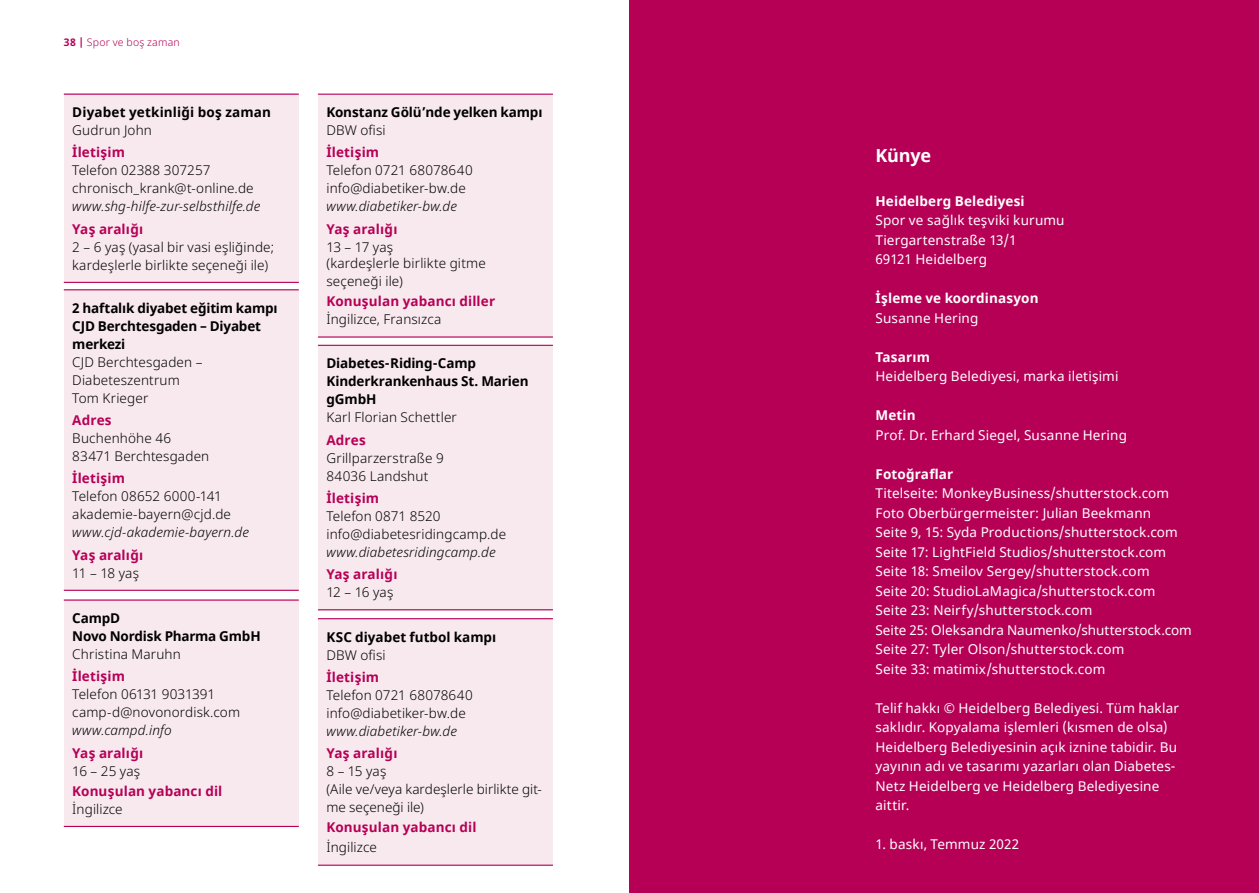
<style>
.page{position:relative;width:1259px;height:893px;background:#fff}
.page>*{position:absolute;margin:0;border:0;box-sizing:border-box;transform-origin:0 0}
.Amt_Impressumtitel_1{font:700 18px "Noto Sans";letter-spacing:-.015em;color:#fff}
.Adresse_Impressumtex{font:13.5px/19.5px "Noto Sans";letter-spacing:.01em;color:#fff}
.Fließtext_9pt_Frutig{font:300 13.5px/18px "Noto Sans";letter-spacing:.01em;color:#000}
.Fließtext_9pt_Frutig-2{font:700 13.5px/18px "Noto Sans";letter-spacing:-.01em;color:#000}
.Fließtext_9pt_Frutig-3{font:700 13.5px "Noto Sans";letter-spacing:.01em;color:#b60056}
.Fließtext_9pt_Frutig-4{font:italic 300 13.5px "Noto Sans";letter-spacing:.01em;color:#000}
.Adresse_Impressumtex-2{font:700 13.5px "Noto Sans";letter-spacing:.01em;color:#fff}
.Fließtext_9pt_Frutig-5{font:700 13.5px "Noto Sans";letter-spacing:.01em;color:#000}
.StadtHD_9pt_Bold_w{font:700 13.5px "Noto Sans";letter-spacing:.015em;color:#fff}
.t1{font:300 10.5px "Noto Sans";letter-spacing:.02em;color:#b60056}
.s1{font-weight:700}
</style>
<div class="page">
<div style="left:629px;top:0;width:630px;height:893px;background:#b60056"></div>
<div style="left:64px;top:94px;width:235px;height:189px;background:#f8e9ee"></div>
<hr style="left:64px;top:94px;width:235px;height:1px;background:#b60056">
<hr style="left:64px;top:282px;width:235px;height:1px;background:#b60056">
<div style="left:64px;top:289px;width:235px;height:302px;background:#f8e9ee"></div>
<hr style="left:64px;top:289px;width:235px;height:1px;background:#b60056">
<hr style="left:64px;top:590px;width:235px;height:1px;background:#b60056">
<div style="left:64px;top:599px;width:235px;height:228px;background:#f8e9ee"></div>
<hr style="left:64px;top:599px;width:235px;height:2px;background:#b60056">
<hr style="left:64px;top:826px;width:235px;height:1px;background:#b60056">
<div style="left:318px;top:618px;width:235px;height:248px;background:#f8e9ee"></div>
<hr style="left:318px;top:618px;width:235px;height:1px;background:#b60056">
<hr style="left:318px;top:865px;width:235px;height:1px;background:#b60056">
<div style="left:318px;top:94px;width:235px;height:244px;background:#f8e9ee"></div>
<hr style="left:318px;top:94px;width:235px;height:1px;background:#b60056">
<hr style="left:318px;top:336px;width:235px;height:2px;background:#b60056">
<div style="left:318px;top:345px;width:235px;height:265px;background:#f8e9ee"></div>
<hr style="left:318px;top:345px;width:235px;height:1px;background:#b60056">
<hr style="left:318px;top:609px;width:235px;height:1px;background:#b60056">
<p class="t1" style="left:64px;top:35px;width:117px"><span class="s1">38 |</span> Spor ve boş zaman</p>
<p class="Fließtext_9pt_Frutig-5" style="left:72px;top:103px;width:200px">Diyabet yetkinliği boş zaman</p>
<p class="Fließtext_9pt_Frutig" style="left:72px;top:122px;width:81px">Gudrun John</p>
<p class="Fließtext_9pt_Frutig-3" style="left:72px;top:143px;width:54px">İletişim</p>
<p class="Fließtext_9pt_Frutig" style="left:72px;top:162px;width:140px">Telefon 02388 307257</p>
<p class="Fließtext_9pt_Frutig" style="left:72px;top:180px;width:183px">chronisch_krank@t-online.de</p>
<p class="Fließtext_9pt_Frutig-4" style="left:72px;top:197px;width:190px">www.shg-hilfe-zur-selbsthilfe.de</p>
<p class="Fließtext_9pt_Frutig-3" style="left:72px;top:219px;width:73px">Yaş aralığı</p>
<p class="Fließtext_9pt_Frutig" style="left:72px;top:238px;width:203px">2 – 6 yaş (yasal bir vasi eşliğinde;</p>
<p class="Fließtext_9pt_Frutig" style="left:72px;top:256px;width:197px">kardeşlerle birlikte seçeneği ile)</p>
<p class="Fließtext_9pt_Frutig-2" style="left:72px;top:299px;width:207px">2 haftalık diyabet eğitim kampı<br>CJD Berchtesgaden – Diyabet merkezi</p>
<p class="Fließtext_9pt_Frutig" style="left:72px;top:353px;width:132px">CJD Berchtesgaden –</p>
<p class="Fließtext_9pt_Frutig" style="left:72px;top:371px;width:109px">Diabeteszentrum</p>
<p class="Fließtext_9pt_Frutig" style="left:72px;top:389px;width:78px">Tom Krieger</p>
<p class="Fließtext_9pt_Frutig-3" style="left:72px;top:411px;width:41px">Adres</p>
<p class="Fließtext_9pt_Frutig" style="left:72px;top:429px;width:100px">Buchenhöhe 46</p>
<p class="Fließtext_9pt_Frutig" style="left:72px;top:447px;width:138px">83471 Berchtesgaden</p>
<p class="Fließtext_9pt_Frutig-3" style="left:72px;top:469px;width:54px">İletişim</p>
<p class="Fließtext_9pt_Frutig" style="left:72px;top:488px;width:151px">Telefon 08652 6000-141</p>
<p class="Fließtext_9pt_Frutig" style="left:72px;top:506px;width:160px">akademie-bayern@cjd.de</p>
<p class="Fließtext_9pt_Frutig-4" style="left:72px;top:523px;width:178px">www.cjd-akademie-bayern.de</p>
<p class="Fließtext_9pt_Frutig-3" style="left:72px;top:545px;width:73px">Yaş aralığı</p>
<p class="Fließtext_9pt_Frutig" style="left:72px;top:564px;width:68px">11 – 18 yaş</p>
<p class="Fließtext_9pt_Frutig-2" style="left:72px;top:609px;width:49px">CampD</p>
<p class="Fließtext_9pt_Frutig-2" style="left:72px;top:627px;width:190px">Novo Nordisk Pharma GmbH</p>
<p class="Fließtext_9pt_Frutig" style="left:72px;top:645px;width:110px">Christina Maruhn</p>
<p class="Fließtext_9pt_Frutig-3" style="left:72px;top:667px;width:54px">İletişim</p>
<p class="Fließtext_9pt_Frutig" style="left:72px;top:686px;width:144px">Telefon 06131 9031391</p>
<p class="Fließtext_9pt_Frutig" style="left:72px;top:704px;width:169px">camp-d@novonordisk.com</p>
<p class="Fließtext_9pt_Frutig-4" style="left:72px;top:721px;width:101px">www.campd.info</p>
<p class="Fließtext_9pt_Frutig-3" style="left:72px;top:743px;width:73px">Yaş aralığı</p>
<p class="Fließtext_9pt_Frutig" style="left:72px;top:762px;width:69px">16 – 25 yaş</p>
<p class="Fließtext_9pt_Frutig-3" style="left:72px;top:781px;width:152px">Konuşulan yabancı dil</p>
<p class="Fließtext_9pt_Frutig" style="left:72px;top:800px;width:52px">İngilizce</p>
<p class="Fließtext_9pt_Frutig-2" style="left:326px;top:104px;width:218px">Konstanz Gölü’nde yelken kampı</p>
<p class="Fließtext_9pt_Frutig" style="left:326px;top:122px;width:61px">DBW ofisi</p>
<p class="Fließtext_9pt_Frutig-3" style="left:326px;top:143px;width:54px">İletişim</p>
<p class="Fließtext_9pt_Frutig" style="left:326px;top:162px;width:148px">Telefon 0721 68078640</p>
<p class="Fließtext_9pt_Frutig" style="left:326px;top:180px;width:141px">info@diabetiker-bw.de</p>
<p class="Fließtext_9pt_Frutig-4" style="left:326px;top:197px;width:132px">www.diabetiker-bw.de</p>
<p class="Fließtext_9pt_Frutig-3" style="left:326px;top:219px;width:73px">Yaş aralığı</p>
<p class="Fließtext_9pt_Frutig" style="left:326px;top:238px;width:68px">13 – 17 yaş</p>
<p class="Fließtext_9pt_Frutig" style="left:326px;top:255px;width:161px">(kardeşlerle birlikte gitme seçeneği ile)</p>
<p class="Fließtext_9pt_Frutig-3" style="left:326px;top:292px;width:170px">Konuşulan yabancı diller</p>
<p class="Fließtext_9pt_Frutig" style="left:326px;top:311px;width:116px">İngilizce, Fransızca</p>
<p class="Fließtext_9pt_Frutig-2" style="left:326px;top:355px;width:151px">Diabetes-Riding-Camp</p>
<p class="Fließtext_9pt_Frutig-2" style="left:326px;top:373px;width:204px">Kinderkrankenhaus St. Marien gGmbH</p>
<p class="Fließtext_9pt_Frutig" style="left:326px;top:409px;width:132px">Karl Florian Schettler</p>
<p class="Fließtext_9pt_Frutig-3" style="left:326px;top:430px;width:41px">Adres</p>
<p class="Fließtext_9pt_Frutig" style="left:326px;top:449px;width:119px">Grillparzerstraße 9</p>
<p class="Fließtext_9pt_Frutig" style="left:326px;top:467px;width:103px">84036 Landshut</p>
<p class="Fließtext_9pt_Frutig-3" style="left:326px;top:488px;width:54px">İletişim</p>
<p class="Fließtext_9pt_Frutig" style="left:326px;top:507px;width:116px">Telefon 0871 8520</p>
<p class="Fließtext_9pt_Frutig" style="left:326px;top:525px;width:181px">info@diabetesridingcamp.de</p>
<p class="Fließtext_9pt_Frutig-4" style="left:326px;top:542px;width:171px">www.diabetesridingcamp.de</p>
<p class="Fließtext_9pt_Frutig-3" style="left:326px;top:565px;width:73px">Yaş aralığı</p>
<p class="Fließtext_9pt_Frutig" style="left:326px;top:583px;width:68px">12 – 16 yaş</p>
<p class="Fließtext_9pt_Frutig-2" style="left:326px;top:628px;width:171px">KSC diyabet futbol kampı</p>
<p class="Fließtext_9pt_Frutig" style="left:326px;top:646px;width:61px">DBW ofisi</p>
<p class="Fließtext_9pt_Frutig-3" style="left:326px;top:667px;width:54px">İletişim</p>
<p class="Fließtext_9pt_Frutig" style="left:326px;top:686px;width:148px">Telefon 0721 68078640</p>
<p class="Fließtext_9pt_Frutig" style="left:326px;top:704px;width:141px">info@diabetiker-bw.de</p>
<p class="Fließtext_9pt_Frutig-4" style="left:326px;top:721px;width:132px">www.diabetiker-bw.de</p>
<p class="Fließtext_9pt_Frutig-3" style="left:326px;top:744px;width:73px">Yaş aralığı</p>
<p class="Fließtext_9pt_Frutig" style="left:326px;top:763px;width:61px">8 – 15 yaş</p>
<p class="Fließtext_9pt_Frutig" style="left:326px;top:781px;width:217px">(Aile ve/veya kardeşlerle birlikte git&shy;me seçeneği ile)</p>
<p class="Fließtext_9pt_Frutig-3" style="left:326px;top:818px;width:152px">Konuşulan yabancı dil</p>
<p class="Fließtext_9pt_Frutig" style="left:326px;top:839px;width:52px">İngilizce</p>
<p class="Amt_Impressumtitel_1" style="left:875px;top:143px;width:57px">Künye</p>
<p class="StadtHD_9pt_Bold_w" style="left:875px;top:191px;width:151px">Heidelberg Belediyesi</p>
<p class="Adresse_Impressumtex" style="left:875px;top:211px;width:191px">Spor ve sağlık teşviki kurumu</p>
<p class="Adresse_Impressumtex" style="left:875px;top:231px;width:142px">Tiergartenstraße 13/1</p>
<p class="Adresse_Impressumtex" style="left:875px;top:250px;width:113px">69121 Heidelberg</p>
<p class="Adresse_Impressumtex-2" style="left:875px;top:289px;width:165px">İşleme ve koordinasyon</p>
<p class="Adresse_Impressumtex" style="left:875px;top:309px;width:104px">Susanne Hering</p>
<p class="Adresse_Impressumtex-2" style="left:875px;top:347px;width:56px">Tasarım</p>
<p class="Adresse_Impressumtex" style="left:875px;top:367px;width:244px">Heidelberg Belediyesi, marka iletişimi</p>
<p class="Adresse_Impressumtex-2" style="left:875px;top:406px;width:42px">Metin</p>
<p class="Adresse_Impressumtex" style="left:875px;top:426px;width:253px">Prof. Dr. Erhard Siegel, Susanne Hering</p>
<p class="Adresse_Impressumtex-2" style="left:875px;top:464px;width:79px">Fotoğraflar</p>
<p class="Adresse_Impressumtex" style="left:875px;top:484px;width:295px">Titelseite: MonkeyBusiness/shutterstock.com</p>
<p class="Adresse_Impressumtex" style="left:875px;top:504px;width:277px">Foto Oberbürgermeister: Julian Beekmann</p>
<p class="Adresse_Impressumtex" style="left:875px;top:523px;width:304px">Seite 9, 15: Syda Productions/shutterstock.com</p>
<p class="Adresse_Impressumtex" style="left:875px;top:543px;width:292px">Seite 17: LightField Studios/shutterstock.com</p>
<p class="Adresse_Impressumtex" style="left:875px;top:562px;width:276px">Seite 18: Smeilov Sergey/shutterstock.com</p>
<p class="Adresse_Impressumtex" style="left:875px;top:582px;width:281px">Seite 20: StudioLaMagica/shutterstock.com</p>
<p class="Adresse_Impressumtex" style="left:875px;top:601px;width:218px">Seite 23: Neirfy/shutterstock.com</p>
<p class="Adresse_Impressumtex" style="left:875px;top:621px;width:318px">Seite 25: Oleksandra Naumenko/shutterstock.com</p>
<p class="Adresse_Impressumtex" style="left:875px;top:640px;width:250px">Seite 27: Tyler Olson/shutterstock.com</p>
<p class="Adresse_Impressumtex" style="left:875px;top:660px;width:231px">Seite 33: matimix/shutterstock.com</p>
<p class="Adresse_Impressumtex" style="left:875px;top:699px;width:305px">Telif hakkı © Heidelberg Belediyesi. Tüm haklar saklıdır. Kopyalama işlemleri (kısmen de olsa)<br>Heidelberg Belediyesinin açık iznine tabidir. Bu yayının adı ve tasarımı yazarları olan Diabetes-Netz Heidelberg ve Heidelberg Belediyesine aittir.</p>
<p class="Adresse_Impressumtex" style="left:875px;top:835px;width:145px">1. baskı, Temmuz 2022</p>
</div>
